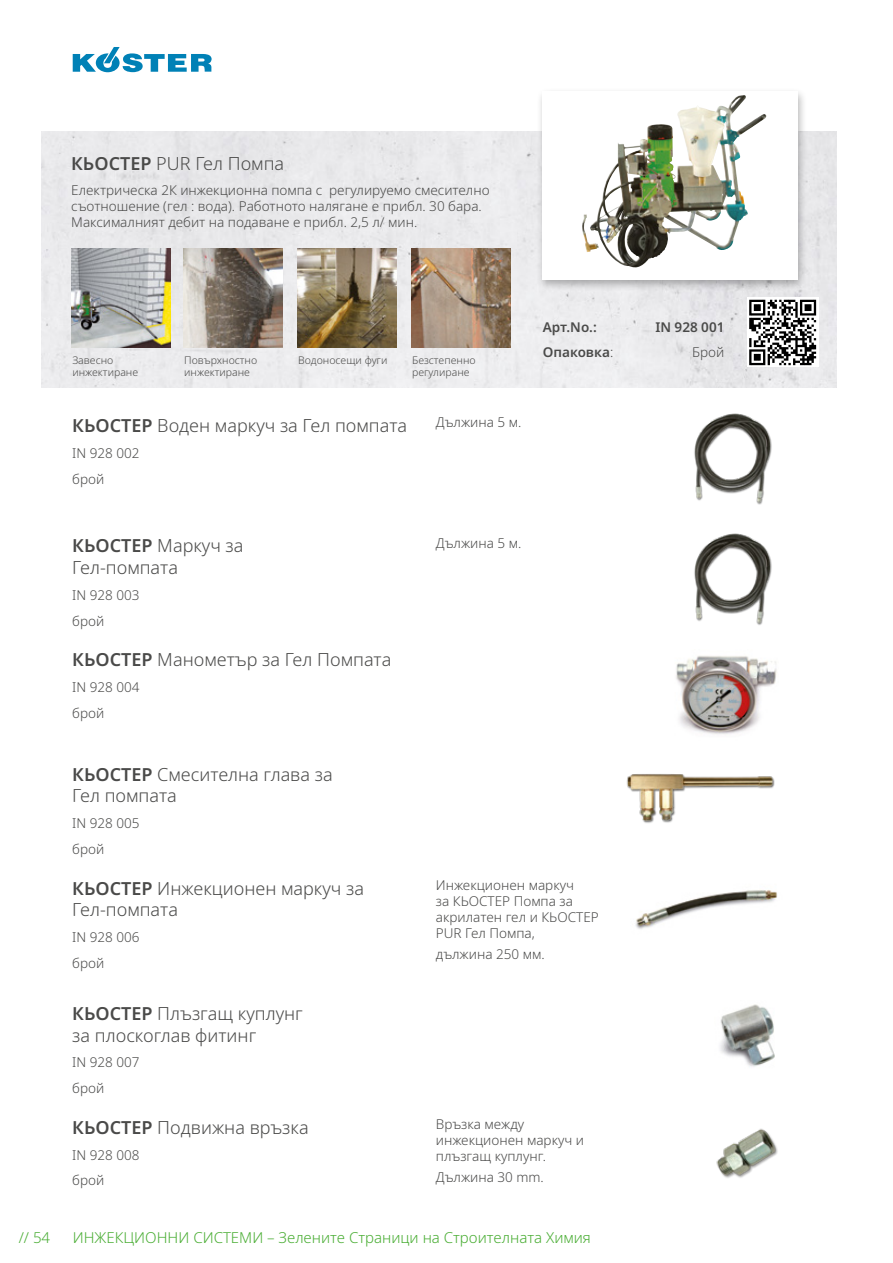
<style>
.page{position:relative;width:893px;height:1263px;background:#fff}
.page>*{position:absolute;margin:0;border:0;box-sizing:border-box;transform-origin:0 0}
.Produktname{font:300 18px/21.6px "Noto Sans";color:#4a4a49}
.t1{font:300 15px "Noto Sans";color:#49ad33}
.Beschreibung{font:300 13.5px/16.2px "Noto Sans";color:#4a4a49}
.Produktname-2{font:300 13.5px/16.2px "Noto Sans";color:#4a4a49}
.Artikelnummer{font:300 13.5px "Noto Sans";color:#4a4a49}
.Lieferform{font:300 13.5px "Noto Sans";color:#4a4a49}
.t2{font:600 13.5px "Noto Sans";color:#4a4a49}
.Produktname-3{font:300 10.5px/12.6px "Noto Sans";color:#4a4a49}
.s1{font-weight:600}
.s2{font-weight:300}
</style>
<div class="page">
<svg style="left:73px;top:47px;width:139px;height:25px"></svg>
<img style="left:694px;top:413px;width:78px;height:92px">
<img style="left:694px;top:533px;width:78px;height:92px">
<img style="left:676px;top:655px;width:101px;height:79px">
<img style="left:626px;top:774px;width:149px;height:49px">
<img style="left:635px;top:890px;width:142px;height:39px">
<img style="left:720px;top:1004px;width:55px;height:63px">
<img style="left:716px;top:1128px;width:62px;height:50px">
<div style="left:41px;top:131px;width:795px;height:256px;background:#eaeaec"></div>
<div style="left:536px;top:87px;width:271px;height:204px;background:#000;opacity:.3"></div>
<div style="left:543px;top:91px;width:255px;height:188px;background:#fff"></div>
<img style="left:72px;top:249px;width:98px;height:99px">
<img style="left:183px;top:249px;width:99px;height:99px">
<img style="left:297px;top:249px;width:99px;height:99px">
<img style="left:411px;top:249px;width:99px;height:99px">
<svg style="left:747px;top:297px;width:71px;height:70px"></svg>
<svg style="left:749px;top:300px;width:67px;height:65px"></svg>
<img style="left:590px;top:95px;width:177px;height:173px">
<p class="Produktname" style="left:71px;top:153px;width:215px"><span class="s1">КЬОСТЕР</span> PUR Гел Помпа</p>
<p class="Produktname-2" style="left:71px;top:182px;width:420px">Електрическа 2К инжекционна помпа с регулируемо смесително съотношение (гел : вода). Работното налягане е прибл. 30 бара.<br>Максималният дебит на подаване е прибл. 2,5 л/ мин.</p>
<p class="Produktname-3" style="left:72px;top:354px;width:67px">Завесно инжектиране</p>
<p class="Produktname-3" style="left:184px;top:354px;width:75px">Повърхностно инжектиране</p>
<p class="Produktname-3" style="left:298px;top:354px;width:91px">Водоносещи фуги</p>
<p class="Produktname-3" style="left:412px;top:354px;width:65px">Безстепенно регулиране</p>
<p class="Produktname" style="left:72px;top:415px;width:336px"><span class="s1">КЬОСТЕР</span> Воден маркуч за Гел помпата</p>
<p class="Artikelnummer" style="left:72px;top:444px;width:69px">IN 928 002</p>
<p class="Lieferform" style="left:72px;top:469px;width:34px">брой</p>
<p class="Produktname" style="left:72px;top:535px;width:173px"><span class="s1">КЬОСТЕР</span> Маркуч за<br>Гел-помпата</p>
<p class="Artikelnummer" style="left:72px;top:585px;width:69px">IN 928 003</p>
<p class="Lieferform" style="left:72px;top:611px;width:34px">брой</p>
<p class="Produktname" style="left:72px;top:649px;width:321px"><span class="s1">КЬОСТЕР</span> Манометър за Гел Помпата</p>
<p class="Artikelnummer" style="left:72px;top:678px;width:69px">IN 928 004</p>
<p class="Lieferform" style="left:72px;top:703px;width:34px">брой</p>
<p class="Beschreibung" style="left:436px;top:415px;width:87px">Дължина 5 м.</p>
<p class="Beschreibung" style="left:436px;top:535px;width:87px">Дължина 5 м.</p>
<p class="t2" style="left:543px;top:318px;width:56px">Арт.No.:</p>
<p class="t2" style="left:655px;top:318px;width:71px">IN 928 001</p>
<p class="t2" style="left:543px;top:343px;width:72px">Опаковка<span class="s2">:</span></p>
<p class="Produktname-2" style="left:692px;top:344px;width:34px">Брой</p>
<p class="Produktname" style="left:72px;top:764px;width:262px"><span class="s1">КЬОСТЕР</span> Смесителна глава за<br>Гел помпата</p>
<p class="Artikelnummer" style="left:72px;top:814px;width:69px">IN 928 005</p>
<p class="Lieferform" style="left:72px;top:840px;width:34px">брой</p>
<p class="Produktname" style="left:72px;top:878px;width:293px"><span class="s1">КЬОСТЕР</span> Инжекционен маркуч за<br>Гел-помпата</p>
<p class="Artikelnummer" style="left:72px;top:928px;width:69px">IN 928 006</p>
<p class="Lieferform" style="left:72px;top:954px;width:34px">брой</p>
<p class="Produktname" style="left:72px;top:1003px;width:232px"><span class="s1">КЬОСТЕР</span> Плъзгащ куплунг за плоскоглав фитинг</p>
<p class="Artikelnummer" style="left:72px;top:1053px;width:69px">IN 928 007</p>
<p class="Lieferform" style="left:72px;top:1079px;width:34px">брой</p>
<p class="Produktname" style="left:72px;top:1117px;width:238px"><span class="s1">КЬОСТЕР</span> Подвижна връзка</p>
<p class="Artikelnummer" style="left:72px;top:1145px;width:69px">IN 928 008</p>
<p class="Lieferform" style="left:72px;top:1171px;width:34px">брой</p>
<p class="Beschreibung" style="left:436px;top:877px;width:164px">Инжекционен маркуч<br>за КЬОСТЕР Помпа за акрилатен гел и КЬОСТЕР<br>PUR Гел Помпа,</p>
<p class="Beschreibung" style="left:436px;top:946px;width:110px">дължина 250 мм.</p>
<p class="Beschreibung" style="left:436px;top:1116px;width:150px">Връзка между инжекционен маркуч и плъзгащ куплунг.</p>
<p class="Beschreibung" style="left:436px;top:1169px;width:110px">Дължина 30 mm.</p>
<p class="t1" style="left:19px;top:1227px;width:33px">// 54</p>
<p class="t1" style="left:73px;top:1227px;width:520px">ИНЖЕКЦИОННИ СИСТЕМИ – Зелените Страници на Строителната Химия</p>
</div>
